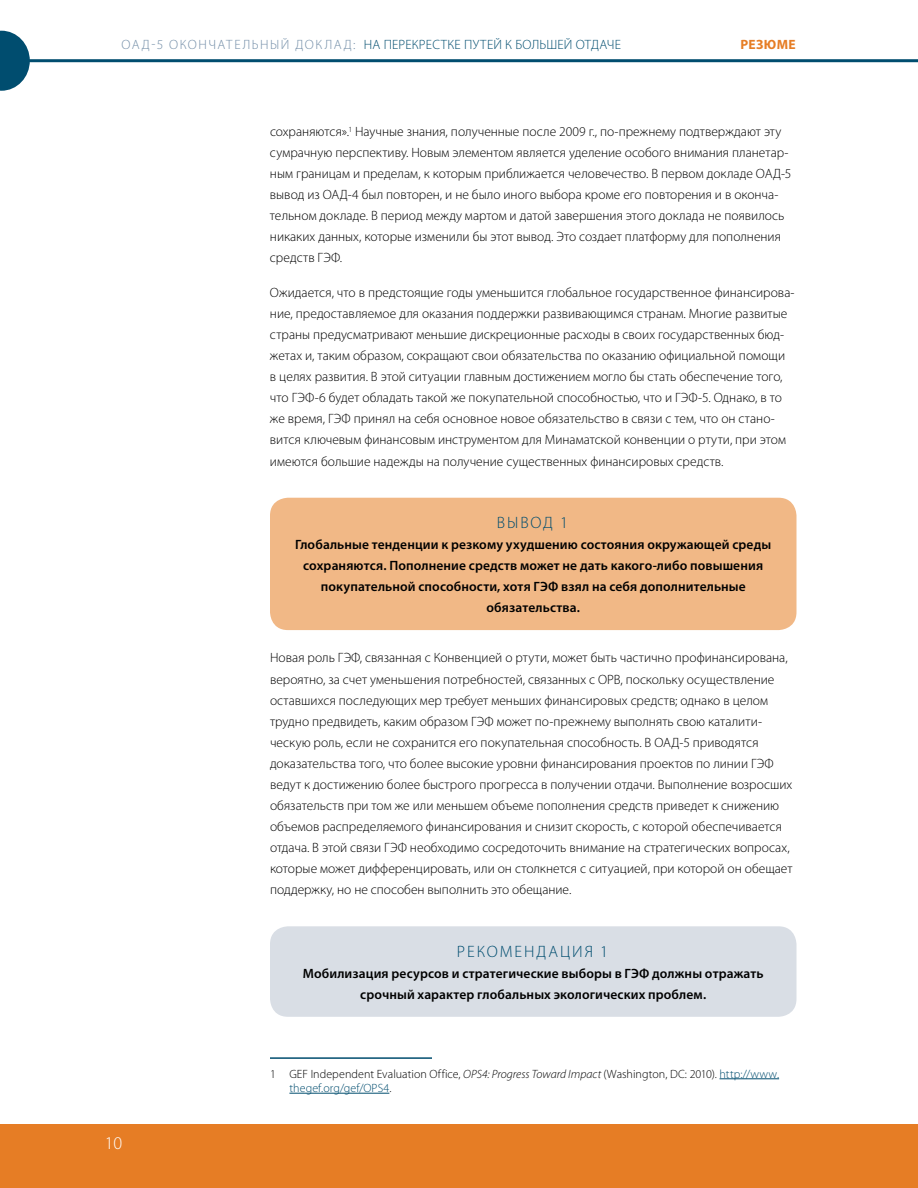
<style>
.page{position:relative;width:918px;height:1188px;background:#fff}
.page>*{position:absolute;margin:0;border:0;box-sizing:border-box;transform-origin:0 0}
.t1{font:300 18px "Myriad Pro";color:#fff}
.t2{font:300 16.5px "Myriad Pro";letter-spacing:.12em;color:#004d6f}
.t3{font:300 13.5px/21px "Myriad Pro";color:#000}
.t4{font:600 13.5px/21px "Myriad Pro";letter-spacing:.01em;color:#000;text-align:center}
.t5{font:300 13.5px "Myriad Pro";letter-spacing:.035em;color:#004d6f}
.t6{font:700 13.5px "Myriad Pro";letter-spacing:.025em;color:#e67d25}
.t7{font:300 12px/14.4px "Myriad Pro";letter-spacing:.005em;color:#000}
.s1{color:#728da7}
.s2{font-style:italic}
.s3{color:#004d6f}
</style>
<div class="page">
<svg style="left:0;top:31px;width:30px;height:60px"></svg>
<hr style="left:0;top:59px;width:918px;height:3px;background:#004d6f">
<div style="left:0;top:1124px;width:918px;height:64px;background:#e67d25"></div>
<div style="left:270px;top:498px;width:526px;height:132px;background:#f1b886;border-radius:18px"></div>
<div style="left:270px;top:926px;width:526px;height:91px;background:#d9dee5;border-radius:18px"></div>
<hr style="left:270px;top:1057px;width:162px;height:2px;background:#004d6f">
<hr style="left:720px;top:1078px;width:59px;height:1px;background:#004d6f">
<hr style="left:289px;top:1093px;width:100px;height:1px;background:#004d6f">
<p class="t5" style="left:122px;top:37px;width:501px"><span class="s1">ОАД-5 ОКОНЧАТЕЛЬНЫЙ ДОКЛАД:</span> НА ПЕРЕКРЕСТКЕ ПУТЕЙ К БОЛЬШЕЙ ОТДАЧЕ</p>
<p class="t6" style="left:741px;top:36px;width:57px">РЕЗЮМЕ</p>
<p class="t3" style="left:270px;top:121px;width:523px">сохраняются».<sup>1</sup> Научные знания, полученные после 2009 г., по-прежнему подтверждают эту сумрачную перспективу. Новым элементом является уделение особого внимания планетар&shy;ным границам и пределам, к которым приближается человечество. В первом докладе ОАД-5 вывод из ОАД-4 был повторен, и не было иного выбора кроме его повторения и в оконча&shy;тельном докладе. В период между мартом и датой завершения этого доклада не появилось никаких данных, которые изменили бы этот вывод. Это создает платформу для пополнения средств ГЭФ.</p>
<p class="t3" style="left:270px;top:282px;width:526px">Ожидается, что в предстоящие годы уменьшится глобальное государственное финансирова&shy;ние, предоставляемое для оказания поддержки развивающимся странам. Многие развитые страны предусматривают меньшие дискреционные расходы в своих государственных бюд&shy;жетах и, таким образом, сокращают свои обязательства по оказанию официальной помощи в целях развития. В этой ситуации главным достижением могло бы стать обеспечение того, что ГЭФ-6 будет обладать такой же покупательной способностью, что и ГЭФ-5. Однако, в то же время, ГЭФ принял на себя основное новое обязательство в связи с тем, что он стано&shy;вится ключевым финансовым инструментом для Минаматской конвенции о ртути, при этом имеются большие надежды на получение существенных финансировых средств.</p>
<p class="t2" style="left:497px;top:513px;width:73px">ВЫВОД 1</p>
<p class="t4" style="left:295px;top:534px;width:478px">Глобальные тенденции к резкому ухудшению состояния окружающей среды сохраняются. Пополнение средств может не дать какого-либо повышения покупательной способности, хотя ГЭФ взял на себя дополнительные обязательства.</p>
<p class="t3" style="left:270px;top:647px;width:524px">Новая роль ГЭФ, связанная с Конвенцией о ртути, может быть частично профинансирована, вероятно, за счет уменьшения потребностей, связанных с ОРВ, поскольку осуществление оставшихся последующих мер требует меньших финансировых средств; однако в целом трудно предвидеть, каким образом ГЭФ может по-прежнему выполнять свою каталити&shy;ческую роль, если не сохранится его покупательная способность. В ОАД-5 приводятся доказательства того, что более высокие уровни финансирования проектов по линии ГЭФ ведут к достижению более быстрого прогресса в получении отдачи. Выполнение возросших обязательств при том же или меньшем объеме пополнения средств приведет к снижению объемов распределяемого финансирования и снизит скорость, с которой обеспечивается отдача. В этой связи ГЭФ необходимо сосредоточить внимание на стратегических вопросах, которые может дифференцировать, или он столкнется с ситуацией, при которой он обещает поддержку, но не способен выполнить это обещание.</p>
<p class="t2" style="left:457px;top:941px;width:153px">РЕКОМЕНДАЦИЯ 1</p>
<p class="t4" style="left:303px;top:962px;width:462px">Мобилизация ресурсов и стратегические выборы в ГЭФ должны отражать срочный характер глобальных экологических проблем.</p>
<h1 class="t1" style="left:105px;top:1132px;width:19px">10</h1>
<p class="t7" style="left:289px;top:1066px;width:491px;text-indent:-19px">1 GEF Independent Evaluation Office, <span class="s2">OPS4: Progress Toward Impact</span> (Washington, DC: 2010). <span class="s3">http://www. thegef.org/gef/OPS4</span>.</p>
</div>
